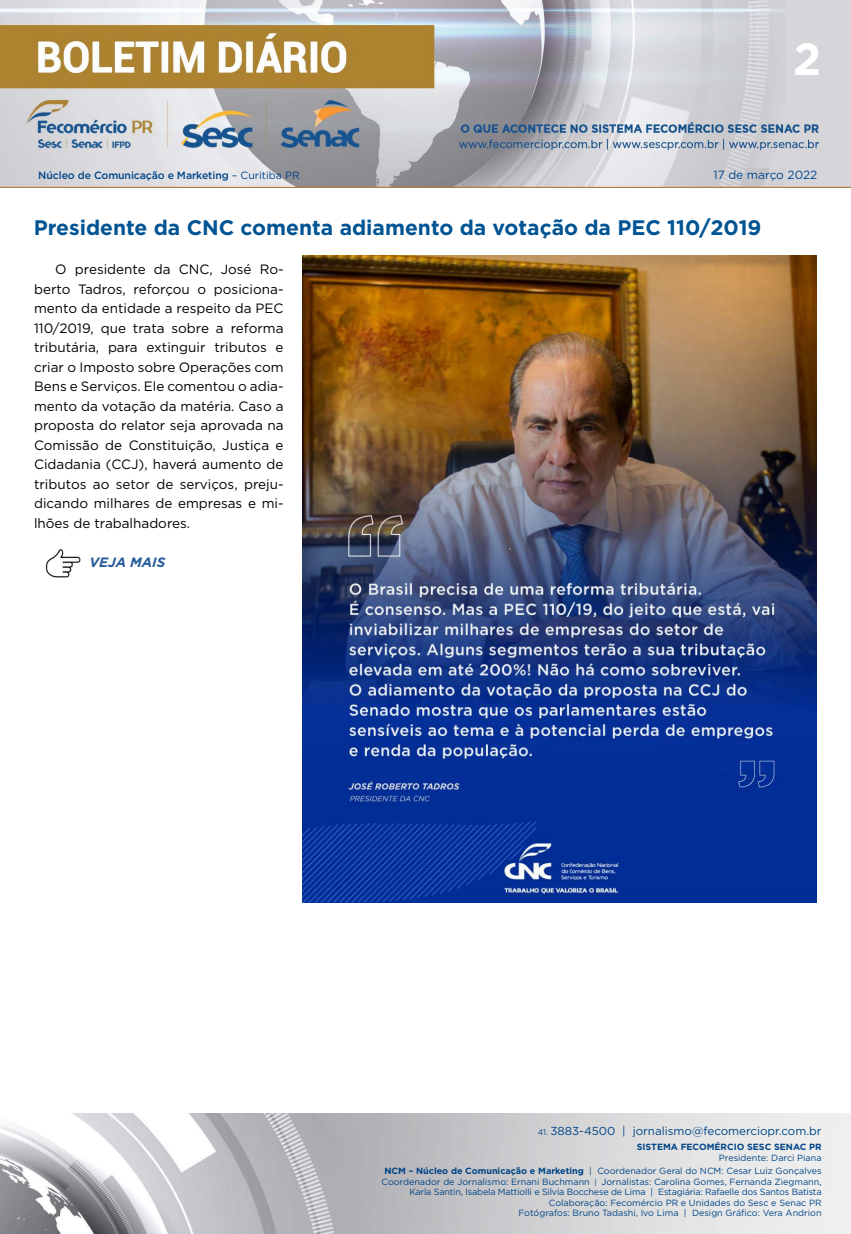
<style>
.page{position:relative;width:851px;height:1234px;background:#fff}
.page>*{position:absolute;margin:0;border:0;box-sizing:border-box;transform-origin:0 0}
.t1{font:700 45px "Gotham";color:#fff}
.t2{font:700 21px "Gotham";color:#005493}
.t3{font:13.5px/19.5px "Gotham";color:#000;text-align:justify}
.t4{font:italic 700 13.5px "Gotham";color:#275b9b}
.t5{font:11.85px "Gotham";color:#004a93}
.t6{font:11.55px "Gotham";color:#004587}
.t7{font:500 10.5px "Gotham";letter-spacing:-.01em;color:#004587}
.t8{font:9px/10.5px "Gotham";color:#004587;text-align:right}
.t9{font:700 9px "Gotham";color:#004587}
.s1{font-weight:400}
.s2{font-size:8.25px}
.s3{font-weight:700}
.s4{font-size:7.65px}
</style>
<div class="page">
<img style="left:0;top:0;width:850px;height:188px">
<img style="left:0;top:1113px;width:850px;height:120px">
<img style="left:302px;top:255px;width:514px;height:646px">
<img style="left:45px;top:549px;width:36px;height:28px">
<h1 class="t1" style="left:793px;top:29px;width:30px">2</h1>
<p class="t7" style="left:38px;top:168px;width:263px">Núcleo de Comunicação e Marketing <span class="s1">– Curitiba PR</span></p>
<p class="t5" style="left:713px;top:167px;width:105px">17 de março 2022</p>
<h2 class="t2" style="left:34px;top:214px;width:729px">Presidente da CNC comenta adiamento da votação da PEC 110/2019</h2>
<p class="t3" style="left:34px;top:259px;width:251px;text-indent:21px">O presidente da CNC, José Ro&shy;berto Tadros, reforçou o posiciona&shy;mento da entidade a respeito da PEC 110/2019, que trata sobre a reforma tributária, para extinguir tributos e criar o Imposto sobre Operações com Bens e Serviços. Ele comentou o adia&shy;mento da votação da matéria. Caso a proposta do relator seja aprovada na Comissão de Constituição, Justiça e Cidadania (CCJ), haverá aumento de tributos ao setor de serviços, preju&shy;dicando milhares de empresas e mi&shy;lhões de trabalhadores.</p>
<p class="t4" style="left:89px;top:553px;width:77px">VEJA MAIS</p>
<p class="t6" style="left:537px;top:1123px;width:285px"><span class="s2">41.</span> 3883-4500 | jornalismo@fecomerciopr.com.br</p>
<p class="t9" style="left:636px;top:1140px;width:186px">SISTEMA FECOMÉRCIO SESC SENAC PR</p>
<p class="t8" style="left:384px;top:1150px;width:438px;line-height:13.5px">Presidente: Darci Piana<br><span class="s3">NCM – Núcleo de Comunicação e Marketing</span> | Coordenador Geral do NCM: Cesar Luiz Gonçalves</p>
<p class="t8" style="left:381px;top:1175px;width:441px">Coordenador de Jornalismo: Ernani Buchmann <span class="s4">|</span> Jornalistas: Carolina Gomes, Fernanda Ziegmann, Karla Santin, Isabela Mattiolli e Silvia Bocchese de Lima | Estagiária: Rafaelle dos Santos Batista Colaboração: Fecomércio PR e Unidades do Sesc e Senac PR<br>Fotógrafos: Bruno Tadashi, Ivo Lima | Design Gráfico: Vera Andrion</p>
</div>
